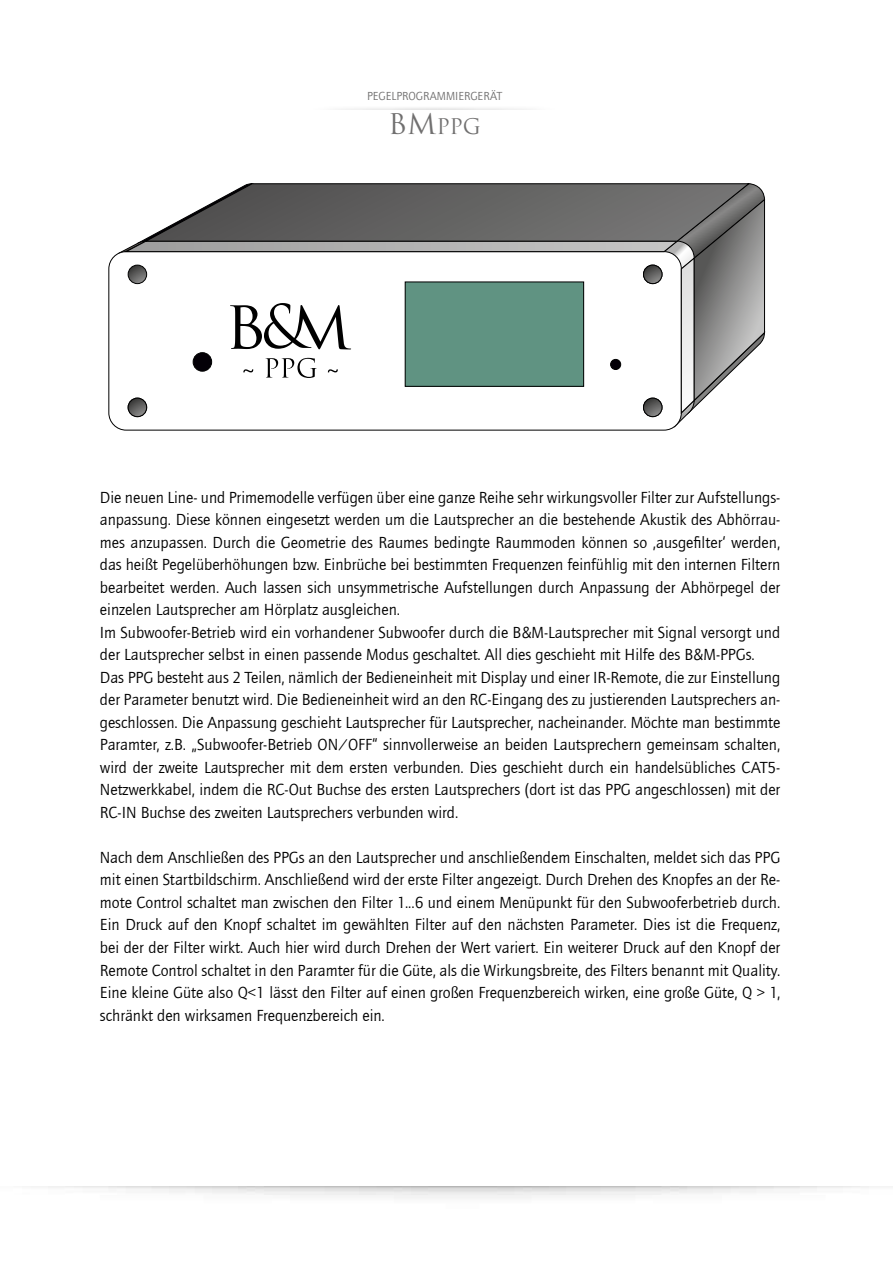
<style>
.page{position:relative;width:893px;height:1263px;background:#fff}
.page>*{position:absolute;margin:0;border:0;box-sizing:border-box;transform-origin:0 0}
.t1{font:21px "Trajan Pro";color:#706f6f}
.t2{font:16.5px/22.5px "Quay Sans EF";color:#000}
.t3{font:12px "Quay Sans EF";color:#706f6f}
.s1{font-size:27.75px}
</style>
<div class="page">
<svg style="left:118px;top:183px;width:647px;height:245px"></svg>
<p class="t3" style="left:367px;top:89px;width:136px">PEGELPROGRAMMIERGERÄT</p>
<p class="t1" style="left:388px;top:113px;width:94px"><span class="s1">BM</span>PPG</p>
<p class="t2" style="left:100px;top:486px;width:682px">Die neuen Line- und Primemodelle verfügen über eine ganze Reihe sehr wirkungsvoller Filter zur Aufstellungs&shy;anpassung. Diese können eingesetzt werden um die Lautsprecher an die bestehende Akustik des Abhörrau&shy;mes anzupassen. Durch die Geometrie des Raumes bedingte Raummoden können so ‚ausgefilter‘ werden, das heißt Pegelüberhöhungen bzw. Einbrüche bei bestimmten Frequenzen feinfühlig mit den internen Filtern bearbeitet werden. Auch lassen sich unsymmetrische Aufstellungen durch Anpassung der Abhörpegel der einzelen Lautsprecher am Hörplatz ausgleichen.<br>Im Subwoofer-Betrieb wird ein vorhandener Subwoofer durch die B&amp;M-Lautsprecher mit Signal versorgt und der Lautsprecher selbst in einen passende Modus geschaltet. All dies geschieht mit Hilfe des B&amp;M-PPGs.<br>Das PPG besteht aus 2 Teilen, nämlich der Bedieneinheit mit Display und einer IR-Remote, die zur Einstellung der Parameter benutzt wird. Die Bedieneinheit wird an den RC-Eingang des zu justierenden Lautsprechers an&shy;geschlossen. Die Anpassung geschieht Lautsprecher für Lautsprecher, nacheinander. Möchte man bestimmte Paramter, z.B. „Subwoofer-Betrieb ON/OFF“ sinnvollerweise an beiden Lautsprechern gemeinsam schalten, wird der zweite Lautsprecher mit dem ersten verbunden. Dies geschieht durch ein handelsübliches CAT5- Netzwerkkabel, indem die RC-Out Buchse des ersten Lautsprechers (dort ist das PPG angeschlossen) mit der RC-IN Buchse des zweiten Lautsprechers verbunden wird.</p>
<p class="t2" style="left:100px;top:846px;width:682px;text-align:justify">Nach dem Anschließen des PPGs an den Lautsprecher und anschließendem Einschalten, meldet sich das PPG mit einen Startbildschirm. Anschließend wird der erste Filter angezeigt. Durch Drehen des Knopfes an der Re&shy;mote Control schaltet man zwischen den Filter 1...6 und einem Menüpunkt für den Subwooferbetrieb durch.<br>Ein Druck auf den Knopf schaltet im gewählten Filter auf den nächsten Parameter. Dies ist die Frequenz, bei der der Filter wirkt. Auch hier wird durch Drehen der Wert variert. Ein weiterer Druck auf den Knopf der Remote Control schaltet in den Paramter für die Güte, als die Wirkungsbreite, des Filters benannt mit Quality.<br>Eine kleine Güte also Q&lt;1 lässt den Filter auf einen großen Frequenzbereich wirken, eine große Güte, Q &gt; 1, schränkt den wirksamen Frequenzbereich ein.</p>
</div>
